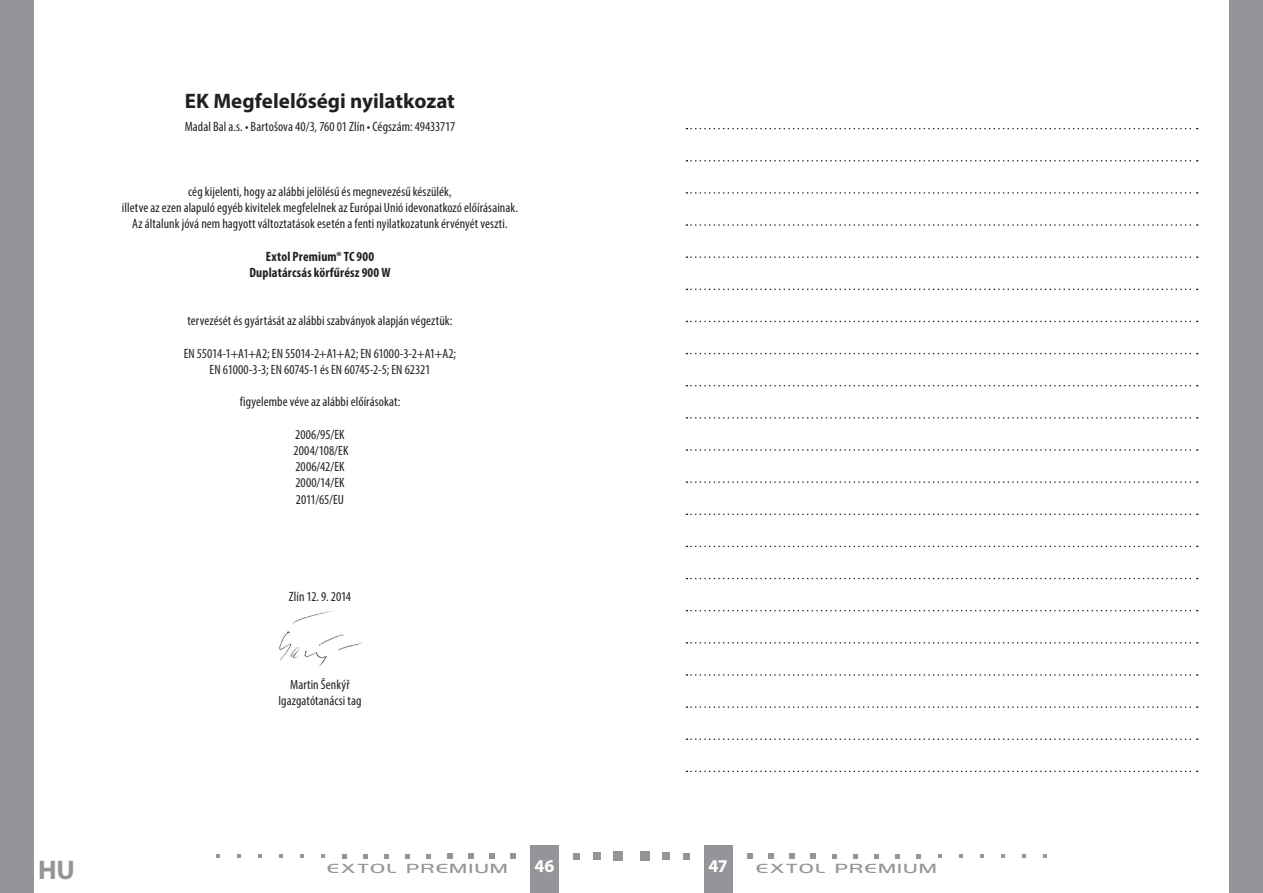
<style>
.page{position:relative;width:1263px;height:893px;background:#fff}
.page>*{position:absolute;margin:0;border:0;box-sizing:border-box;transform-origin:0 0}
.t1{font:700 27px "Myriad Pro";color:#939598}
.oddíl{font:700 21px "Myriad Pro";color:#231f20}
.t2{font:700 18px "Myriad Pro";color:#fff}
.Normální{font:condensed 13.5px/16.2px "Myriad Pro";letter-spacing:.005em;color:#231f20;text-align:center}
.Normální-výstraha{font:700 condensed 13.5px "Myriad Pro";letter-spacing:.01em;color:#231f20}
.t3{font:12px "Highland Gothic Light Medium CE";letter-spacing:.12em;color:#939598;scale:1.5 1}
</style>
<div class="page">
<div style="left:0;top:0;width:34px;height:893px;background:#939598"></div>
<div style="left:1229px;top:0;width:34px;height:893px;background:#939598"></div>
<div style="left:704px;top:844px;width:29px;height:49px;background:#939598"></div>
<div style="left:530px;top:844px;width:28px;height:49px;background:#939598"></div>
<div style="left:640px;top:851px;width:9px;height:10px;background:#939598"></div>
<div style="left:662px;top:852px;width:8px;height:8px;background:#939598"></div>
<div style="left:683px;top:853px;width:7px;height:6px;background:#939598"></div>
<svg style="left:747px;top:853px;width:6px;height:6px"></svg>
<svg style="left:768px;top:853px;width:6px;height:6px"></svg>
<svg style="left:789px;top:853px;width:6px;height:6px"></svg>
<svg style="left:811px;top:853px;width:5px;height:6px"></svg>
<svg style="left:832px;top:854px;width:5px;height:4px"></svg>
<svg style="left:853px;top:854px;width:5px;height:4px"></svg>
<svg style="left:874px;top:854px;width:5px;height:4px"></svg>
<svg style="left:895px;top:854px;width:5px;height:4px"></svg>
<svg style="left:916px;top:854px;width:5px;height:4px"></svg>
<svg style="left:938px;top:854px;width:4px;height:4px"></svg>
<svg style="left:959px;top:854px;width:4px;height:4px"></svg>
<svg style="left:980px;top:854px;width:4px;height:4px"></svg>
<svg style="left:1001px;top:854px;width:4px;height:4px"></svg>
<svg style="left:1022px;top:854px;width:4px;height:4px"></svg>
<svg style="left:1043px;top:854px;width:4px;height:4px"></svg>
<div style="left:614px;top:851px;width:9px;height:10px;background:#939598"></div>
<div style="left:593px;top:852px;width:8px;height:8px;background:#939598"></div>
<svg style="left:573px;top:853px;width:6px;height:6px"></svg>
<svg style="left:510px;top:853px;width:6px;height:6px"></svg>
<svg style="left:489px;top:853px;width:5px;height:6px"></svg>
<svg style="left:468px;top:853px;width:5px;height:6px"></svg>
<svg style="left:447px;top:853px;width:5px;height:6px"></svg>
<svg style="left:426px;top:854px;width:5px;height:4px"></svg>
<svg style="left:405px;top:854px;width:5px;height:4px"></svg>
<svg style="left:384px;top:854px;width:5px;height:4px"></svg>
<svg style="left:363px;top:854px;width:5px;height:4px"></svg>
<svg style="left:342px;top:854px;width:5px;height:4px"></svg>
<svg style="left:321px;top:854px;width:4px;height:4px"></svg>
<svg style="left:300px;top:854px;width:4px;height:4px"></svg>
<svg style="left:279px;top:854px;width:4px;height:4px"></svg>
<svg style="left:258px;top:854px;width:4px;height:4px"></svg>
<svg style="left:237px;top:854px;width:4px;height:4px"></svg>
<svg style="left:216px;top:854px;width:4px;height:4px"></svg>
<img style="left:279px;top:610px;width:83px;height:57px">
<svg style="left:687px;top:127px;width:512px;height:646px"></svg>
<svg style="left:686px;top:128px;width:512px;height:1px"></svg>
<svg style="left:686px;top:160px;width:512px;height:2px"></svg>
<svg style="left:686px;top:192px;width:512px;height:2px"></svg>
<svg style="left:686px;top:224px;width:512px;height:2px"></svg>
<svg style="left:686px;top:256px;width:512px;height:2px"></svg>
<svg style="left:686px;top:289px;width:512px;height:1px"></svg>
<svg style="left:686px;top:321px;width:512px;height:1px"></svg>
<svg style="left:686px;top:353px;width:512px;height:1px"></svg>
<svg style="left:686px;top:385px;width:512px;height:1px"></svg>
<svg style="left:686px;top:417px;width:512px;height:2px"></svg>
<svg style="left:686px;top:449px;width:512px;height:2px"></svg>
<svg style="left:686px;top:481px;width:512px;height:2px"></svg>
<svg style="left:686px;top:513px;width:512px;height:2px"></svg>
<svg style="left:686px;top:546px;width:512px;height:1px"></svg>
<svg style="left:686px;top:578px;width:512px;height:1px"></svg>
<svg style="left:686px;top:610px;width:512px;height:1px"></svg>
<svg style="left:686px;top:642px;width:512px;height:2px"></svg>
<svg style="left:686px;top:674px;width:512px;height:2px"></svg>
<svg style="left:686px;top:706px;width:512px;height:2px"></svg>
<svg style="left:686px;top:738px;width:512px;height:2px"></svg>
<svg style="left:686px;top:771px;width:512px;height:1px"></svg>
<p class="oddíl" style="left:185px;top:88px;width:271px">EK Megfelelőségi nyilatkozat</p>
<p class="Normální" style="left:185px;top:118px;width:272px">Madal Bal a.s. • Bartošova 40/3, 760 01 Zlín • Cégszám: 49433717</p>
<p class="Normální" style="left:122px;top:183px;width:397px">cég kijelenti, hogy az alábbi jelölésű és megnevezésű készülék,<br>illetve az ezen alapuló egyéb kivitelek megfelelnek az Európai Unió idevonatkozó előírásainak.<br>Az általunk jóvá nem hagyott változtatások esetén a fenti nyilatkozatunk érvényét veszti.</p>
<p class="Normální-výstraha" style="left:266px;top:248px;width:110px">Extol Premium® TC 900</p>
<p class="Normální-výstraha" style="left:249px;top:264px;width:143px">Duplatárcsás körfűrész 900 W</p>
<p class="Normální" style="left:187px;top:313px;width:267px">tervezését és gyártását az alábbi szabványok alapján végeztük:</p>
<p class="Normální" style="left:184px;top:345px;width:274px">EN 55014-1+A1+A2; EN 55014-2+A1+A2; EN 61000-3-2+A1+A2;<br>EN 61000-3-3; EN 60745-1 és EN 60745-2-5; EN 62321</p>
<p class="Normální" style="left:240px;top:394px;width:162px">figyelembe véve az alábbi előírásokat:</p>
<p class="Normální" style="left:295px;top:426px;width:51px">2006/95/EK</p>
<p class="Normální" style="left:294px;top:442px;width:56px">2004/108/EK</p>
<p class="Normální" style="left:295px;top:458px;width:51px">2006/42/EK</p>
<p class="Normální" style="left:295px;top:475px;width:51px">2000/14/EK</p>
<p class="Normální" style="left:296px;top:491px;width:50px">2011/65/EU</p>
<p class="Normální" style="left:289px;top:588px;width:64px">Zlín 12. 9. 2014</p>
<p class="Normální" style="left:290px;top:676px;width:61px">Martin Šenkýř</p>
<p class="Normální" style="left:279px;top:693px;width:84px">Igazgatótanácsi tag</p>
<h1 class="t1" style="left:38px;top:852px;width:38px">HU</h1>
<p class="t3" style="left:327px;top:861px;width:122px">EXTOL PREMIUM</p>
<h3 class="t2" style="left:534px;top:855px;width:22px">46</h3>
<h3 class="t2" style="left:708px;top:855px;width:21px">47</h3>
<p class="t3" style="left:756px;top:861px;width:122px">EXTOL PREMIUM</p>
</div>
